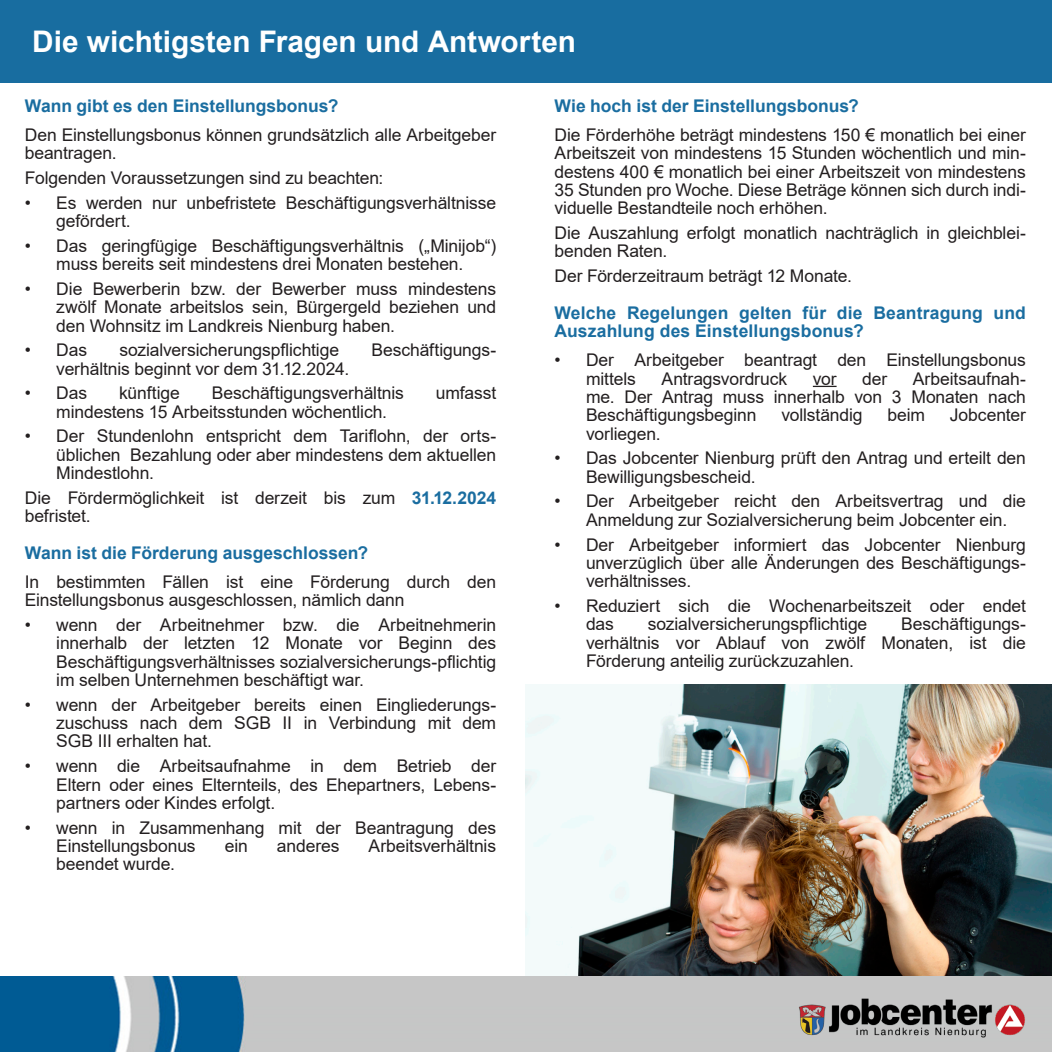
<style>
.page{position:relative;width:1052px;height:1052px;background:#fff}
.page>*{position:absolute;margin:0;border:0;box-sizing:border-box;transform-origin:0 0}
.t1{font:700 29.75px "Arial";color:#fff}
.Lauftext{font:17.5px/18.4px "Arial";letter-spacing:-.005em;color:#231f20}
.Lauftext-2{font:700 17.5px/18.4px "Arial";color:#1a6da0}
.s1{font-weight:700;color:#1a6da0}
</style>
<div class="page">
<img style="left:526px;top:684px;width:526px;height:292px">
<div style="left:0;top:0;width:1052px;height:83px;background:#186da0"></div>
<svg style="left:813px;top:386px;width:23px;height:1px"></svg>
<img style="left:0;top:976px;width:1052px;height:76px">
<img style="left:789px;top:988px;width:246px;height:57px">
<p class="t1" style="left:32px;top:20px;width:545px">Die wichtigsten Fragen und Antworten</p>
<p class="Lauftext-2" style="left:25px;top:97px;width:315px">Wann gibt es den Einstellungsbonus?</p>
<p class="Lauftext" style="left:25px;top:125px;width:473px">Den Einstellungsbonus können grundsätzlich alle Arbeitgeber beantragen.</p>
<p class="Lauftext" style="left:25px;top:168px;width:360px">Folgenden Voraussetzungen sind zu beachten:</p>
<p class="Lauftext" style="left:56px;top:193px;width:441px;text-indent:-31px">• Es werden nur unbefristete Beschäftigungsverhältnisse gefördert.</p>
<p class="Lauftext" style="left:25px;top:236px;width:473px;text-align:center">• Das geringfügige Beschäftigungsverhältnis („Minijob“) muss bereits seit mindestens drei Monaten bestehen.</p>
<p class="Lauftext" style="left:56px;top:279px;width:441px;text-align:justify;text-indent:-31px">• Die Bewerberin bzw. der Bewerber muss mindestens zwölf Monate arbeitslos sein, Bürgergeld beziehen und den Wohnsitz im Landkreis Nienburg haben.</p>
<p class="Lauftext" style="left:25px;top:341px;width:64px">• Das</p>
<p class="Lauftext" style="left:119px;top:341px;width:221px">sozialversicherungspflichtige</p>
<p class="Lauftext" style="left:371px;top:341px;width:126px">Beschäftigungs-</p>
<p class="Lauftext" style="left:56px;top:359px;width:295px">verhältnis beginnt vor dem 31.12.2024.</p>
<p class="Lauftext" style="left:25px;top:384px;width:64px">• Das</p>
<p class="Lauftext" style="left:119px;top:384px;width:62px">künftige</p>
<p class="Lauftext" style="left:212px;top:384px;width:193px">Beschäftigungsverhältnis</p>
<p class="Lauftext" style="left:436px;top:384px;width:62px">umfasst</p>
<p class="Lauftext" style="left:56px;top:402px;width:332px">mindestens 15 Arbeitsstunden wöchentlich.</p>
<p class="Lauftext" style="left:56px;top:427px;width:441px;text-align:justify;text-indent:-31px">• Der Stundenlohn entspricht dem Tariflohn, der orts&shy;üblichen Bezahlung oder aber mindestens dem aktuellen Mindestlohn.</p>
<p class="Lauftext" style="left:25px;top:488px;width:473px">Die Fördermöglichkeit ist derzeit bis zum <span class="s1">31.12.2024 </span>befristet.</p>
<p class="Lauftext-2" style="left:25px;top:544px;width:345px">Wann ist die Förderung ausgeschlossen?</p>
<p class="Lauftext" style="left:25px;top:572px;width:473px">In bestimmten Fällen ist eine Förderung durch den<br>Einstellungsbonus ausgeschlossen, nämlich dann</p>
<p class="Lauftext" style="left:56px;top:615px;width:441px;text-align:justify;text-indent:-31px">• wenn der Arbeitnehmer bzw. die Arbeitnehmerin innerhalb der letzten 12 Monate vor Beginn des Beschäftigungsverhältnisses sozialversicherungs-pflichtig im selben Unternehmen beschäftigt war.</p>
<p class="Lauftext" style="left:56px;top:695px;width:441px;text-align:justify;text-indent:-31px">• wenn der Arbeitgeber bereits einen Eingliederungs&shy;zuschuss nach dem SGB II in Verbindung mit dem SGB III erhalten hat.</p>
<p class="Lauftext" style="left:56px;top:756px;width:441px;text-align:justify;text-indent:-31px">• wenn die Arbeitsaufnahme in dem Betrieb der Eltern oder eines Elternteils, des Ehepartners, Lebens&shy;partners oder Kindes erfolgt.</p>
<p class="Lauftext" style="left:56px;top:818px;width:441px;text-indent:-31px">• wenn in Zusammenhang mit der Beantragung des<br>Einstellungsbonus</p>
<p class="Lauftext" style="left:225px;top:836px;width:25px">ein</p>
<p class="Lauftext" style="left:277px;top:836px;width:64px">anderes</p>
<p class="Lauftext" style="left:368px;top:836px;width:129px">Arbeitsverhältnis</p>
<p class="Lauftext" style="left:56px;top:855px;width:120px">beendet wurde.</p>
<p class="Lauftext-2" style="left:554px;top:97px;width:306px">Wie hoch ist der Einstellungsbonus?</p>
<p class="Lauftext" style="left:554px;top:125px;width:473px;text-align:justify">Die Förderhöhe beträgt mindestens 150 € monatlich bei einer Arbeitszeit von mindestens 15 Stunden wöchentlich und min&shy;destens 400 € monatlich bei einer Arbeitszeit von mindestens 35 Stunden pro Woche. Diese Beträge können sich durch indi&shy;viduelle Bestandteile noch erhöhen.</p>
<p class="Lauftext" style="left:554px;top:224px;width:473px">Die Auszahlung erfolgt monatlich nachträglich in gleichblei&shy;benden Raten.</p>
<p class="Lauftext" style="left:554px;top:267px;width:299px">Der Förderzeitraum beträgt 12 Monate.</p>
<p class="Lauftext-2" style="left:554px;top:304px;width:473px">Welche Regelungen gelten für die Beantragung und<br>Auszahlung des Einstellungsbonus?</p>
<p class="Lauftext" style="left:586px;top:351px;width:441px;text-indent:-32px">• Der Arbeitgeber beantragt den Einstellungsbonus mittels</p>
<p class="Lauftext" style="left:586px;top:369px;width:441px;text-align:justify;text-indent:327px">Arbeitsaufnah&shy;me. Der Antrag muss innerhalb von 3 Monaten nach Beschäftigungsbeginn</p>
<p class="Lauftext" style="left:661px;top:369px;width:127px">Antragsvordruck</p>
<p class="Lauftext" style="left:813px;top:369px;width:25px">vor</p>
<p class="Lauftext" style="left:862px;top:369px;width:27px">der</p>
<p class="Lauftext" style="left:781px;top:406px;width:83px">vollständig</p>
<p class="Lauftext" style="left:887px;top:406px;width:39px">beim</p>
<p class="Lauftext" style="left:950px;top:406px;width:78px">Jobcenter</p>
<p class="Lauftext" style="left:586px;top:424px;width:76px">vorliegen.</p>
<p class="Lauftext" style="left:586px;top:449px;width:441px;text-indent:-32px">• Das Jobcenter Nienburg prüft den Antrag und erteilt den<br>Bewilligungsbescheid.</p>
<p class="Lauftext" style="left:586px;top:492px;width:441px;text-indent:-32px">• Der Arbeitgeber reicht den Arbeitsvertrag und die<br>Anmeldung zur Sozialversicherung beim Jobcenter ein.</p>
<p class="Lauftext" style="left:586px;top:535px;width:441px;text-align:justify;text-indent:-32px">• Der Arbeitgeber informiert das Jobcenter Nienburg unverzüglich über alle Änderungen des Beschäftigungs&shy;verhältnisses.</p>
<p class="Lauftext" style="left:586px;top:596px;width:441px;text-indent:-32px">• Reduziert sich die Wochenarbeitszeit oder endet das</p>
<p class="Lauftext" style="left:586px;top:615px;width:441px;text-align:justify;text-indent:315px">Beschäftigungs&shy;verhältnis vor Ablauf von zwölf Monaten, ist die Förderung anteilig zurückzuzahlen.</p>
<p class="Lauftext" style="left:648px;top:615px;width:221px">sozialversicherungspflichtige</p>
</div>
